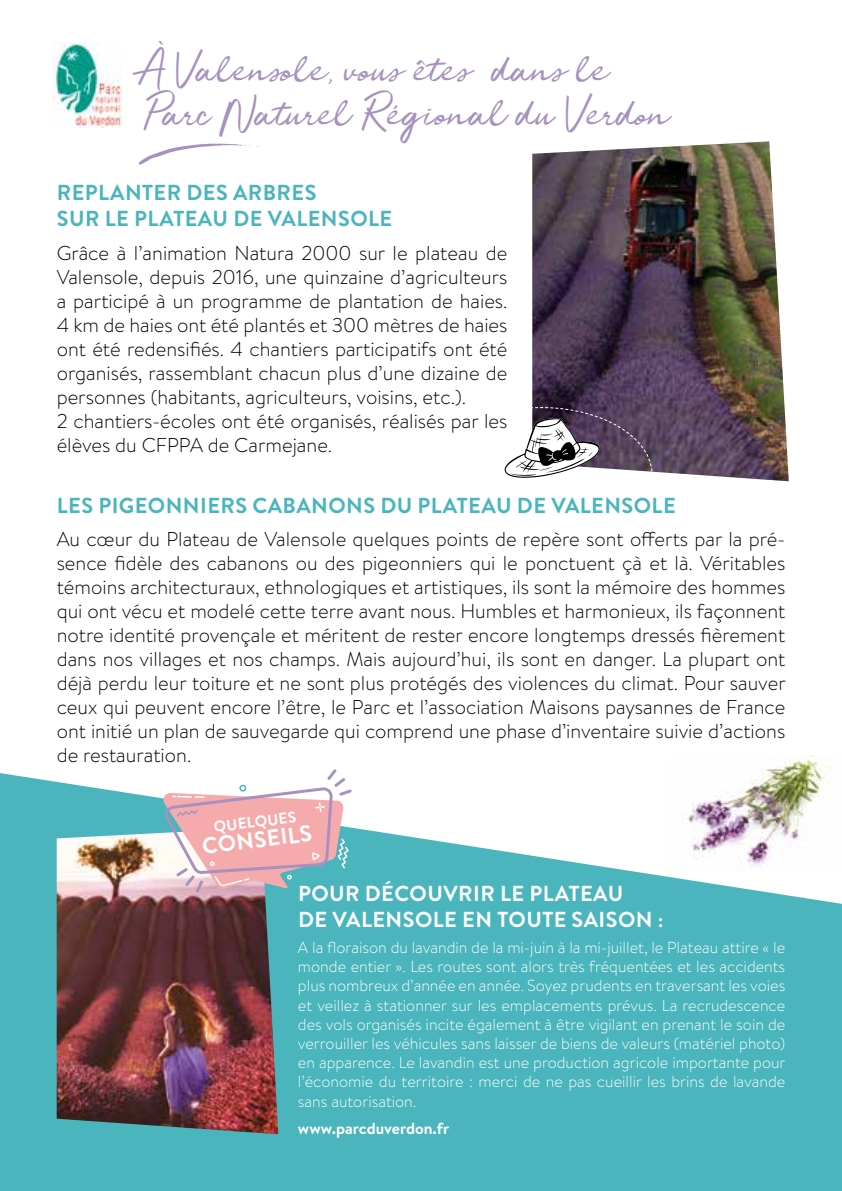
<style>
.page{position:relative;width:842px;height:1191px;background:#fff}
.page>*{position:absolute;margin:0;border:0;box-sizing:border-box;transform-origin:0 0}
.t1{font:44px "Jelytta";color:#a791be}
.t2{font:700 22.8px "Brandon Text";color:#fff}
.t3{font:700 21.6px/26px "Brandon Grotesque";letter-spacing:.02em;color:#4ab5bc}
.t4{font:700 21.6px/26px "Brandon Grotesque";letter-spacing:.02em;color:#fff}
.t5{font:300 20px/24px "Brandon Text";color:#000}
.t6{font:300 16px/19.2px "Brandon Text";color:#fff;text-align:justify}
.t7{font:700 16px "Brandon Text";color:#fff}
.t8{font:700 15.4px "Brandon Text";color:#fff}
</style>
<div class="page">
<img style="left:532px;top:141px;width:257px;height:340px">
<svg style="left:0;top:773px;width:842px;height:418px;fill:#4ab5bc"></svg>
<img style="left:670px;top:756px;width:172px;height:114px">
<img style="left:57px;top:827px;width:221px;height:307px">
<svg style="left:162px;top:769px;width:190px;height:123px"></svg>
<svg style="left:138px;top:144px;width:122px;height:20px"></svg>
<img style="left:52px;top:42px;width:70px;height:85px">
<svg style="left:504px;top:406px;width:149px;height:75px"></svg>
<h1 class="t1" style="left:137px;top:40px;width:473px">À Valensole, vous êtes dans le</h1>
<h1 class="t1" style="left:141px;top:84px;width:530px">Parc Naturel Régional du Verdon</h1>
<p class="t3" style="left:57px;top:180px;width:337px">REPLANTER DES ARBRES<br>SUR LE PLATEAU DE VALENSOLE</p>
<p class="t5" style="left:57px;top:240px;width:452px">Grâce à l’animation Natura 2000 sur le plateau de Valensole, depuis 2016, une quinzaine d’agriculteurs a participé à un programme de plantation de haies.<br>4 km de haies ont été plantés et 300 mètres de haies ont été redensifiés. 4 chantiers participatifs ont été organisés, rassemblant chacun plus d’une dizaine de personnes (habitants, agriculteurs, voisins, etc.).<br>2 chantiers-écoles ont été organisés, réalisés par les élèves du CFPPA de Carmejane.</p>
<p class="t3" style="left:57px;top:492px;width:620px">LES PIGEONNIERS CABANONS DU PLATEAU DE VALENSOLE</p>
<p class="t5" style="left:57px;top:526px;width:731px;text-align:justify">Au cœur du Plateau de Valensole quelques points de repère sont offerts par la pré&shy;sence fidèle des cabanons ou des pigeonniers qui le ponctuent çà et là. Véritables témoins architecturaux, ethnologiques et artistiques, ils sont la mémoire des hommes qui ont vécu et modelé cette terre avant nous. Humbles et harmonieux, ils façonnent notre identité provençale et méritent de rester encore longtemps dressés fièrement dans nos villages et nos champs. Mais aujourd’hui, ils sont en danger. La plupart ont déjà perdu leur toiture et ne sont plus protégés des violences du climat. Pour sauver ceux qui peuvent encore l’être, le Parc et l’association Maisons paysannes de France ont initié un plan de sauvegarde qui comprend une phase d’inventaire suivie d’actions de restauration.</p>
<p class="t8" style="left:213px;top:816px;width:84px;rotate:-7deg">QUELQUES</p>
<p class="t2" style="left:200px;top:830px;width:112px;rotate:-7deg">CONSEILS</p>
<p class="t4" style="left:298px;top:880px;width:367px">POUR DÉCOUVRIR LE PLATEAU<br>DE VALENSOLE EN TOUTE SAISON :</p>
<p class="t6" style="left:298px;top:937px;width:489px">A la floraison du lavandin de la mi-juin à la mi-juillet, le Plateau attire « le monde entier ». Les routes sont alors très fréquentées et les accidents plus nombreux d’année en année. Soyez prudents en traversant les voies et veillez à stationner sur les emplacements prévus. La recrudescence des vols organisés incite également à être vigilant en prenant le soin de verrouiller les véhicules sans laisser de biens de valeurs (matériel photo) en apparence. Le lavandin est une production agricole importante pour l’économie du territoire : merci de ne pas cueillir les brins de lavande sans autorisation.</p>
<p class="t7" style="left:298px;top:1117px;width:153px">www.parcduverdon.fr</p>
</div>
